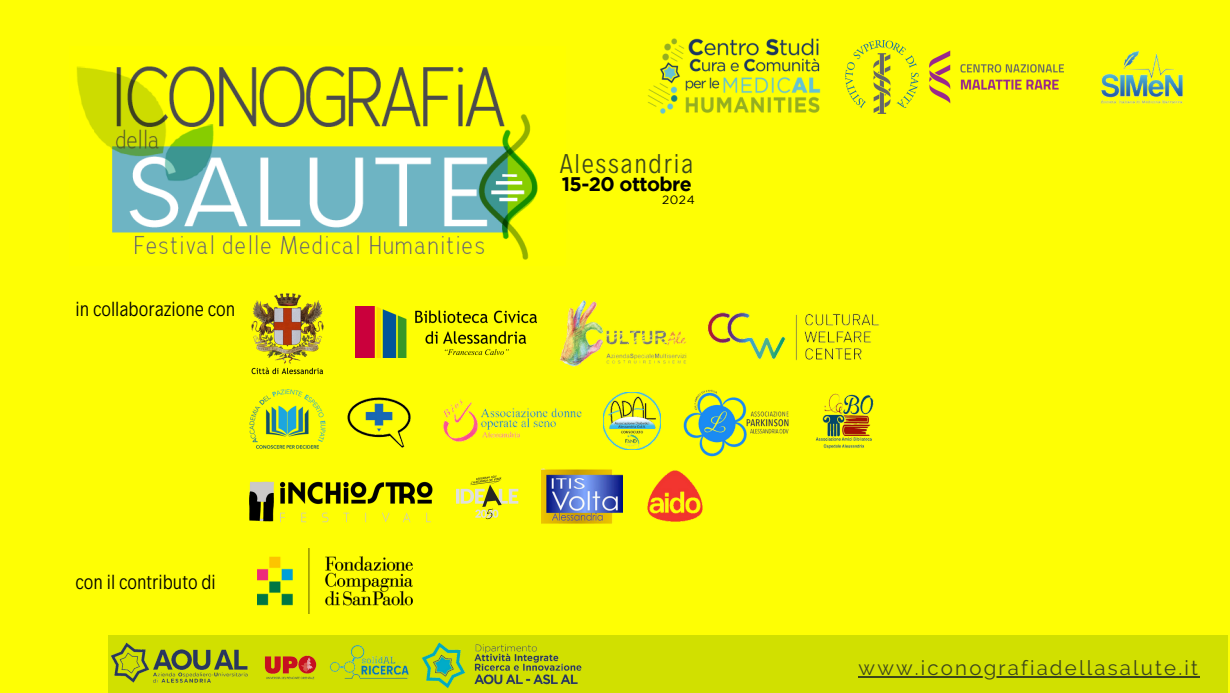
<style>
.page{position:relative;width:1230px;height:693px;background:#fefe04}
.page>*{position:absolute;margin:0;border:0;box-sizing:border-box;transform-origin:0 0}
.t1{font:300 27.4px "Decalotype";letter-spacing:.06em;color:#3c461c}
.t2{font:300 20.7px "Decalotype";color:#000}
.t3{font:20.4px "Raleway";letter-spacing:.105em;color:#3c461c}
.t4{font:700 19.6px "Gotham";letter-spacing:-.03em;color:#000}
.t5{font:12px "Gotham";color:#000}
</style>
<div class="page">
<img style="left:77px;top:66px;width:461px;height:194px">
<img style="left:1101px;top:50px;width:82px;height:54px">
<img style="left:648px;top:38px;width:173px;height:76px">
<img style="left:845px;top:41px;width:219px;height:73px">
<div style="left:108px;top:635px;width:1120px;height:58px;background:#d1e000"></div>
<img style="left:329px;top:645px;width:80px;height:34px">
<img style="left:264px;top:655px;width:53px;height:25px">
<img style="left:111px;top:642px;width:137px;height:41px">
<hr style="left:859px;top:676px;width:341px;height:2px;background:#3c461c">
<img style="left:421px;top:642px;width:161px;height:46px">
<img style="left:258px;top:548px;width:154px;height:65px">
<img style="left:443px;top:399px;width:139px;height:43px">
<img style="left:604px;top:393px;width:57px;height:57px">
<img style="left:355px;top:307px;width:182px;height:51px">
<img style="left:559px;top:300px;width:128px;height:67px">
<img style="left:251px;top:293px;width:73px;height:76px">
<img style="left:542px;top:468px;width:81px;height:56px">
<img style="left:683px;top:389px;width:106px;height:68px">
<img style="left:456px;top:475px;width:63px;height:45px">
<img style="left:250px;top:481px;width:183px;height:42px">
<img style="left:647px;top:470px;width:56px;height:52px">
<img style="left:707px;top:312px;width:172px;height:49px">
<img style="left:815px;top:393px;width:59px;height:56px">
<img style="left:249px;top:369px;width:77px;height:80px">
<img style="left:347px;top:397px;width:64px;height:51px">
<p class="t2" style="left:75px;top:295px;width:161px">in collaborazione con</p>
<p class="t2" style="left:75px;top:568px;width:142px">con il contributo di</p>
<p class="t1" style="left:560px;top:146px;width:135px">Alessandria</p>
<p class="t4" style="left:562px;top:177px;width:132px">15-20 ottobre</p>
<p class="t5" style="left:662px;top:196px;width:34px">2024</p>
<p class="t3" style="left:859px;top:656px;width:341px">www.iconografiadellasalute.it</p>
</div>
